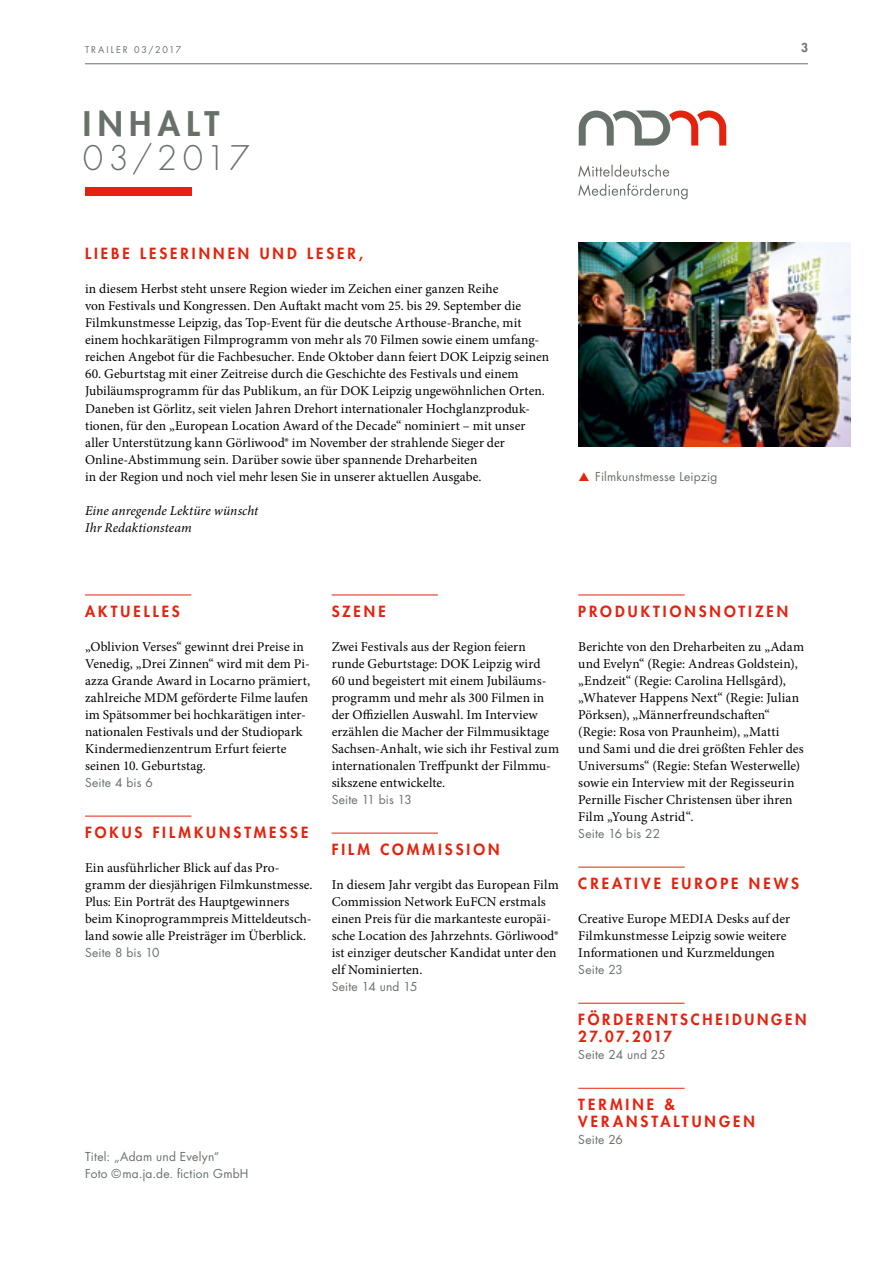
<style>
.page{position:relative;width:893px;height:1263px;background:#fff}
.page>*{position:absolute;margin:0;border:0;box-sizing:border-box;transform-origin:0 0}
.t1{font:300 33px "Futura Std";letter-spacing:.115em;color:#677169}
.t2{font:800 33px "Futura Std";letter-spacing:.195em;color:#677169}
.t3{font:800 15px/17px "Futura Std";letter-spacing:.2em;color:#e4230e}
.t4{font:800 15px/17px "Futura Std";letter-spacing:.18em;color:#e4230e}
.t5{font:13.5px/17px "Minion Pro";letter-spacing:.005em;color:#000}
.t6{font:italic 13.5px/17px "Minion Pro";letter-spacing:.005em;color:#000}
.t7{font:12px/17px "Futura Std";letter-spacing:.015em;color:#677169}
.t8{font:800 12px "Futura Std";color:#677169}
.t9{font:9px "Futura Std";letter-spacing:.215em;color:#677169}
</style>
<div class="page">
<img style="left:578px;top:242px;width:272px;height:204px">
<hr style="left:85px;top:63px;width:723px;height:1px;background:#677169">
<div style="left:85px;top:187px;width:106px;height:9px;background:#e4230e"></div>
<hr style="left:85px;top:595px;width:106px;height:1px;background:#e4230e">
<hr style="left:85px;top:816px;width:106px;height:1px;background:#e4230e">
<hr style="left:332px;top:595px;width:106px;height:1px;background:#e4230e">
<hr style="left:332px;top:833px;width:106px;height:1px;background:#e4230e">
<hr style="left:578px;top:595px;width:107px;height:1px;background:#e4230e">
<hr style="left:578px;top:867px;width:107px;height:1px;background:#e4230e">
<hr style="left:578px;top:1003px;width:107px;height:1px;background:#e4230e">
<hr style="left:578px;top:1088px;width:107px;height:1px;background:#e4230e">
<svg style="left:579px;top:111px;width:147px;height:35px"></svg>
<svg style="left:578px;top:184px;width:110px;height:15px"></svg>
<svg style="left:578px;top:165px;width:91px;height:12px"></svg>
<p class="t9" style="left:85px;top:43px;width:98px">TRAILER 03/2017</p>
<p class="t8" style="left:801px;top:40px;width:8px">3</p>
<h1 class="t2" style="left:83px;top:103px;width:138px">INHALT</h1>
<h1 class="t1" style="left:83px;top:138px;width:168px">03/2017</h1>
<p class="t3" style="left:85px;top:245px;width:280px">LIEBE LESERINNEN UND LESER,</p>
<p class="t5" style="left:85px;top:281px;width:466px">in diesem Herbst steht unsere Region wieder im Zeichen einer ganzen Reihe<br>von Festivals und Kongressen. Den Auftakt macht vom 25. bis 29. September die Filmkunstmesse Leipzig, das Top-Event für die deutsche Arthouse-Branche, mit einem hochkarätigen Filmprogramm von mehr als 70 Filmen sowie einem umfang&shy;reichen Angebot für die Fachbesucher. Ende Oktober dann feiert DOK Leipzig seinen</p>
<p class="t5" style="left:85px;top:366px;width:461px">60. Geburtstag mit einer Zeitreise durch die Geschichte des Festivals und einem Jubiläumsprogramm für das Publikum, an für DOK Leipzig ungewöhnlichen Orten.<br>Daneben ist Görlitz, seit vielen Jahren Drehort internationaler Hochglanzproduk&shy;tionen, für den „European Location Award of the Decade“ nominiert – mit unser aller Unterstützung kann Görliwood® im November der strahlende Sieger der Online-Abstimmung sein. Darüber sowie über spannende Dreharbeiten<br>in der Region und noch viel mehr lesen Sie in unserer aktuellen Ausgabe.</p>
<p class="t6" style="left:85px;top:502px;width:175px">Eine anregende Lektüre wünscht<br>Ihr Redaktionsteam</p>
<p class="t7" style="left:595px;top:468px;width:123px">Filmkunstmesse Leipzig</p>
<p class="t3" style="left:85px;top:603px;width:96px">AKTUELLES</p>
<p class="t5" style="left:85px;top:638px;width:227px">„Oblivion Verses“ gewinnt drei Preise in Venedig, „Drei Zinnen“ wird mit dem Pi&shy;azza Grande Award in Locarno prämiert, zahlreiche MDM geförderte Filme laufen im Spätsommer bei hochkarätigen inter&shy;nationalen Festivals und der Studiopark Kindermedienzentrum Erfurt feierte seinen 10. Geburtstag.</p>
<p class="t7" style="left:85px;top:774px;width:69px">Seite 4 bis 6</p>
<p class="t3" style="left:85px;top:824px;width:225px">FOKUS FILMKUNSTMESSE</p>
<p class="t5" style="left:85px;top:859px;width:229px">Ein ausführlicher Blick auf das Pro&shy;gramm der diesjährigen Filmkunstmesse.<br>Plus: Ein Porträt des Hauptgewinners beim Kinoprogrammpreis Mitteldeutsch&shy;land sowie alle Preisträger im Überblick.</p>
<p class="t7" style="left:85px;top:944px;width:76px">Seite 8 bis 10</p>
<p class="t7" style="left:85px;top:1148px;width:165px">Titel: „Adam und Evelyn“<br>Foto ©ma.ja.de. fiction GmbH</p>
<p class="t3" style="left:332px;top:603px;width:56px">SZENE</p>
<p class="t5" style="left:332px;top:638px;width:229px">Zwei Festivals aus der Region feiern runde Geburtstage: DOK Leipzig wird<br>60 und begeistert mit einem Jubiläums&shy;programm und mehr als 300 Filmen in der Offiziellen Auswahl. Im Interview erzählen die Macher der Filmmusiktage Sachsen-Anhalt, wie sich ihr Festival zum internationalen Treffpunkt der Filmmu&shy;sikszene entwickelte.</p>
<p class="t7" style="left:332px;top:791px;width:82px">Seite 11 bis 13</p>
<p class="t3" style="left:332px;top:841px;width:169px">FILM COMMISSION</p>
<p class="t5" style="left:332px;top:876px;width:229px">In diesem Jahr vergibt das European Film Commission Network EuFCN erstmals einen Preis für die markanteste europäi&shy;sche Location des Jahrzehnts. Görliwood® ist einziger deutscher Kandidat unter den elf Nominierten.</p>
<p class="t7" style="left:332px;top:978px;width:87px">Seite 14 und 15</p>
<p class="t3" style="left:578px;top:603px;width:211px">PRODUKTIONSNOTIZEN</p>
<p class="t5" style="left:578px;top:638px;width:227px">Berichte von den Dreharbeiten zu „Adam und Evelyn“ (Regie: Andreas Goldstein), „Endzeit“ (Regie: Carolina Hellsgård), „Whatever Happens Next“ (Regie: Julian Pörksen), „Männerfreundschaften“ (Regie: Rosa von Praunheim), „Matti und Sami und die drei größten Fehler des Universums“ (Regie: Stefan Westerwelle) sowie ein Interview mit der Regisseurin Pernille Fischer Christensen über ihren Film „Young Astrid“.</p>
<p class="t7" style="left:578px;top:825px;width:83px">Seite 16 bis 22</p>
<p class="t3" style="left:578px;top:875px;width:222px">CREATIVE EUROPE NEWS</p>
<p class="t5" style="left:578px;top:910px;width:213px">Creative Europe MEDIA Desks auf der<br>Filmkunstmesse Leipzig sowie weitere<br>Informationen und Kurzmeldungen</p>
<p class="t7" style="left:578px;top:961px;width:46px">Seite 23</p>
<p class="t4" style="left:578px;top:1011px;width:230px">FÖRDERENTSCHEIDUNGEN<br>27.07.2017</p>
<p class="t7" style="left:578px;top:1046px;width:89px">Seite 24 und 25</p>
<p class="t3" style="left:578px;top:1096px;width:178px">TERMINE &amp;<br>VERANSTALTUNGEN</p>
<p class="t7" style="left:578px;top:1131px;width:46px">Seite 26</p>
</div>
